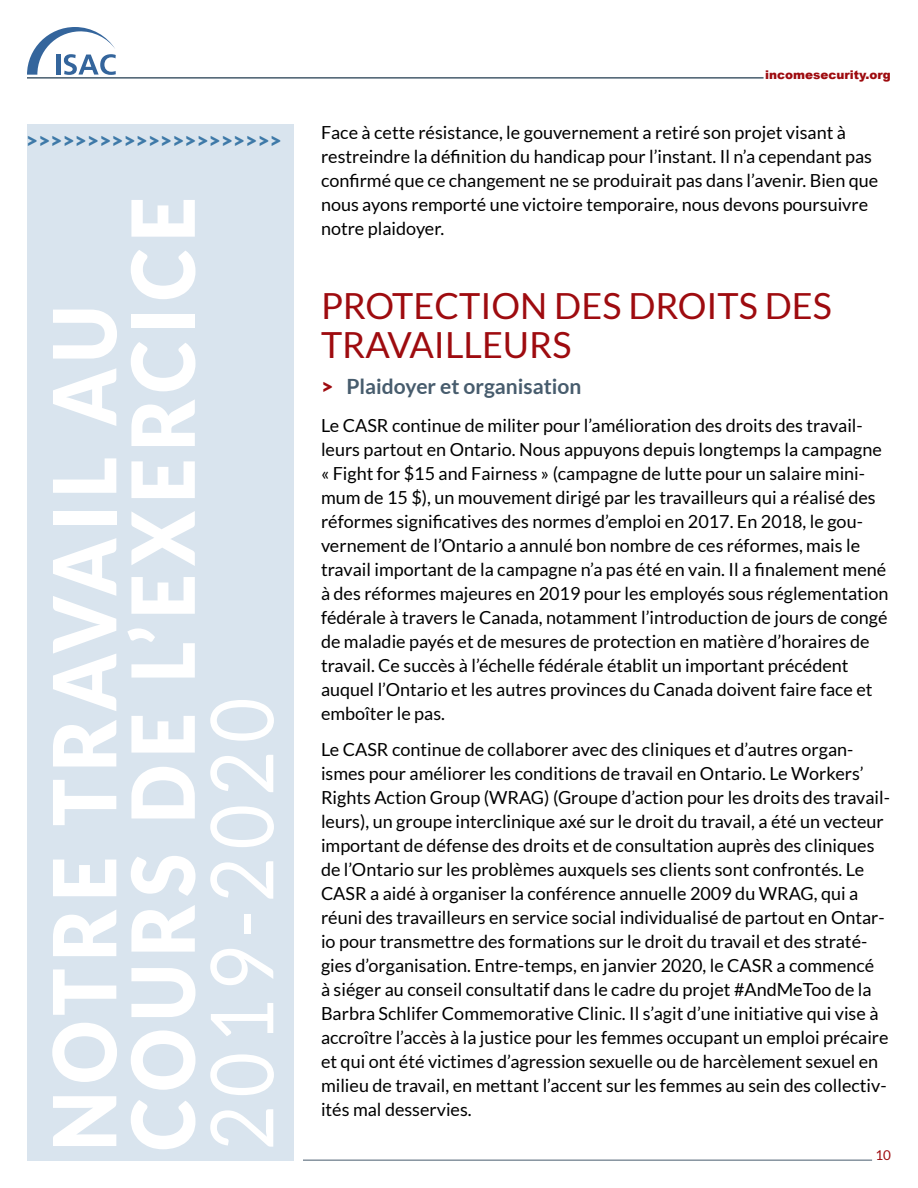
<style>
.page{position:relative;width:918px;height:1188px;background:#fff}
.page>*{position:absolute;margin:0;border:0;box-sizing:border-box;transform-origin:0 0}
.t1{font:900 87px/78.4px "Lato";letter-spacing:.1em;color:#fff;scale:.9 1}
.t2{font:87px "Lato";letter-spacing:.1em;color:#fff;scale:.9 1}
.t3{font:36px/38.8px "Lato";color:#9e0b0f}
.t4{font:700 21px "Lato";color:#475c6d}
.t5{font:900 21px "Lato";color:#3e79a8}
.t6{font:18px/24px "Lato";color:#000}
.t7{font:13.5px "Lato";color:#9e0b0f}
.t8{font:900 12px "Arial";color:#9e0b0f}
.s1{font-weight:900;color:#9e0b0f}
</style>
<div class="page">
<hr style="left:27px;top:77px;width:737px;height:2px;background:#475c6d">
<svg style="left:27px;top:27px;width:89px;height:48px"></svg>
<div style="left:27px;top:124px;width:267px;height:1037px;background:#d9e4ee"></div>
<hr style="left:303px;top:1160px;width:569px;height:1px;background:#475c6d">
<p class="t5" style="left:26px;top:128px;width:257px">&gt;&gt;&gt;&gt;&gt;&gt;&gt;&gt;&gt;&gt;&gt;&gt;&gt;&gt;&gt;&gt;&gt;&gt;&gt;&gt;&gt;</p>
<h1 class="t1" style="left:43px;top:1151px;width:1061px;rotate:-90deg">NOTRE TRAVAIL AU<br>COURS DE L’EXERCICE</h1>
<h1 class="t2" style="left:193px;top:1151px;width:505px;rotate:-90deg">2019-2020</h1>
<p class="t8" style="left:765px;top:66px;width:127px">incomesecurity.org</p>
<p class="t6" style="left:321px;top:120px;width:559px">Face à cette résistance, le gouvernement a retiré son projet visant à restreindre la définition du handicap pour l’instant. Il n’a cependant pas confirmé que ce changement ne se produirait pas dans l’avenir. Bien que nous ayons remporté une victoire temporaire, nous devons poursuivre notre plaidoyer.</p>
<h2 class="t3" style="left:321px;top:286px;width:512px">PROTECTION DES DROITS DES<br>TRAVAILLEURS</h2>
<p class="t4" style="left:321px;top:375px;width:262px"><span class="s1">&gt;</span> Plaidoyer et organisation</p>
<p class="t6" style="left:321px;top:414px;width:569px">Le CASR continue de militer pour l’amélioration des droits des travail&shy;leurs partout en Ontario. Nous appuyons depuis longtemps la campagne « Fight for $15 and Fairness » (campagne de lutte pour un salaire mini&shy;mum de 15 $), un mouvement dirigé par les travailleurs qui a réalisé des réformes significatives des normes d’emploi en 2017. En 2018, le gou&shy;vernement de l’Ontario a annulé bon nombre de ces réformes, mais le travail important de la campagne n’a pas été en vain. Il a finalement mené à des réformes majeures en 2019 pour les employés sous réglementation fédérale à travers le Canada, notamment l’introduction de jours de congé de maladie payés et de mesures de protection en matière d’horaires de travail. Ce succès à l’échelle fédérale établit un important précédent auquel l’Ontario et les autres provinces du Canada doivent faire face et emboîter le pas.</p>
<p class="t6" style="left:321px;top:737px;width:571px">Le CASR continue de collaborer avec des cliniques et d’autres organ&shy;ismes pour améliorer les conditions de travail en Ontario. Le Workers’ Rights Action Group (WRAG) (Groupe d’action pour les droits des travail&shy;leurs), un groupe interclinique axé sur le droit du travail, a été un vecteur important de défense des droits et de consultation auprès des cliniques de l’Ontario sur les problèmes auxquels ses clients sont confrontés. Le CASR a aidé à organiser la conférence annuelle 2009 du WRAG, qui a réuni des travailleurs en service social individualisé de partout en Ontar&shy;io pour transmettre des formations sur le droit du travail et des straté&shy;gies d’organisation. Entre-temps, en janvier 2020, le CASR a commencé<br>à siéger au conseil consultatif dans le cadre du projet #AndMeToo de la Barbra Schlifer Commemorative Clinic. Il s’agit d’une initiative qui vise à accroître l’accès à la justice pour les femmes occupant un emploi précaire et qui ont été victimes d’agression sexuelle ou de harcèlement sexuel en milieu de travail, en mettant l’accent sur les femmes au sein des collectiv&shy;ités mal desservies.</p>
<p class="t7" style="left:875px;top:1148px;width:17px">10</p>
</div>
